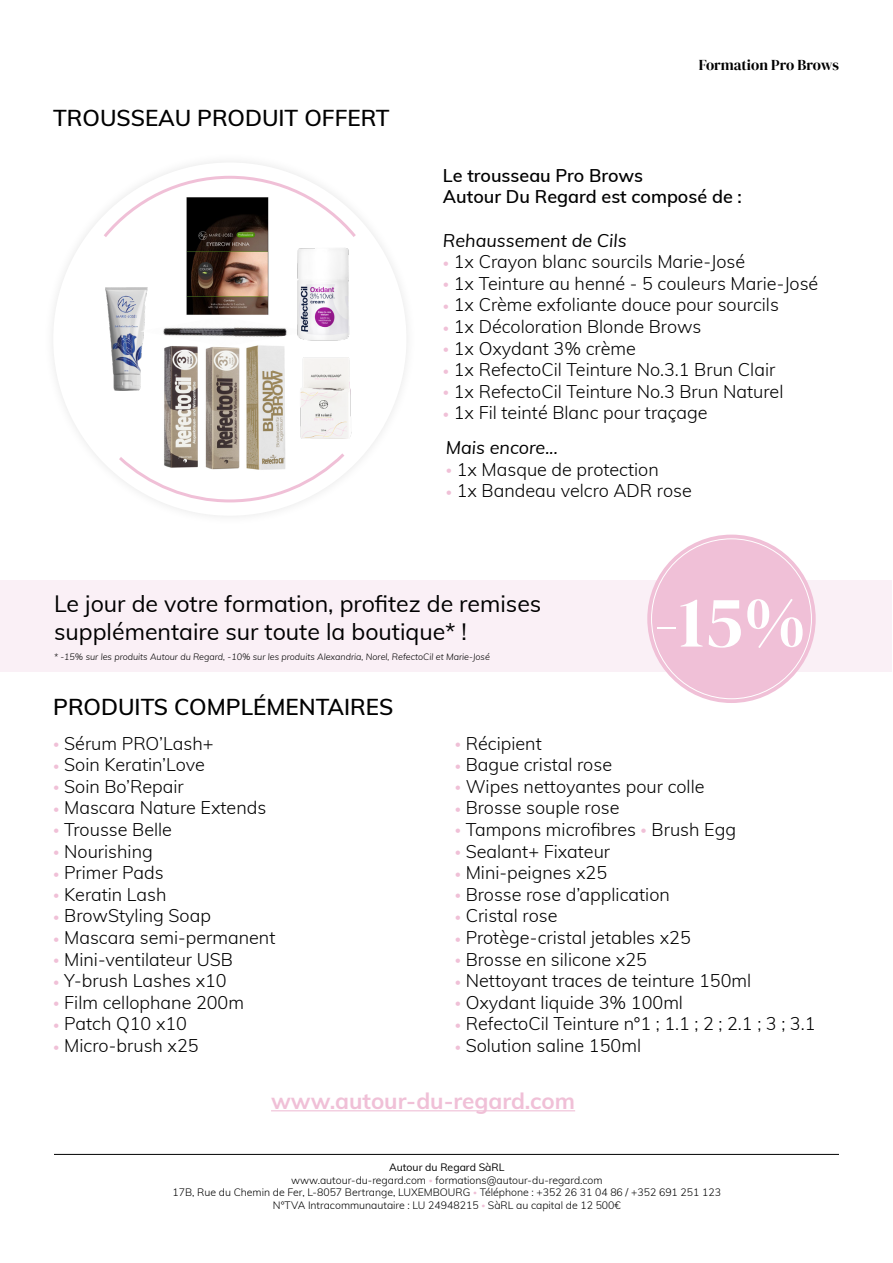
<style>
.page{position:relative;width:893px;height:1263px;background:#fff}
.page>*{position:absolute;margin:0;border:0;box-sizing:border-box;transform-origin:0 0}
.t1{font:73.05px "DM Serif Display";color:#fff}
.t2{font:23.1px/27.8px "Muli";color:#000}
.t3{font:600 22.5px "Muli";color:#000}
.t4{font:700 22.5px "Muli";color:#f0c0d7}
.t5{font:300 18px/34.5px "Muli";color:#000}
.t6{font:600 18px/21.6px "Muli";color:#000}
.t7{font:italic 18px "Muli";color:#000}
.t8{font:15px "DM Serif Display";color:#000}
.t9{font:300 10.5px/12.6px "Muli";color:#000;text-align:center}
.t10{font:italic 300 9px "Muli";color:#000}
.s1{font-size:12px;color:#f0c0d7}
.s2{font-weight:400;font-style:italic}
.s3{font-weight:400}
.s4{font-size:7.5px;color:#f0c0d7}
</style>
<div class="page">
<hr style="left:54px;top:1154px;width:785px;height:1px;background:#000">
<div style="left:0;top:580px;width:891px;height:92px;background:#faf0f6"></div>
<div style="left:647px;top:535px;width:169px;height:168px;background:#f0c0d7;border-radius:50%"></div>
<hr style="left:271px;top:1110px;width:304px;height:1px;background:#f0c0d7">
<svg style="left:116px;top:453px;width:232px;height:51px"></svg>
<svg style="left:101px;top:174px;width:258px;height:63px"></svg>
<img style="left:105px;top:287px;width:43px;height:104px">
<img style="left:185px;top:196px;width:84px;height:119px">
<img style="left:151px;top:346px;width:48px;height:126px">
<img style="left:199px;top:346px;width:48px;height:128px">
<img style="left:240px;top:346px;width:50px;height:127px">
<img style="left:140px;top:317px;width:141px;height:29px">
<img style="left:281px;top:248px;width:69px;height:103px">
<img style="left:298px;top:349px;width:54px;height:90px">
<p class="t3" style="left:53px;top:101px;width:338px">TROUSSEAU PRODUIT OFFERT</p>
<p class="t8" style="left:699px;top:56px;width:142px">Formation Pro Brows</p>
<p class="t6" style="left:443px;top:164px;width:301px">Le trousseau Pro Brows<br>Autour Du Regard est composé de :</p>
<p class="t7" style="left:443px;top:227px;width:185px">Rehaussement de Cils</p>
<p class="t5" style="left:443px;top:244px;width:304px"><span class="s1">•</span> 1x Crayon blanc sourcils Marie-José</p>
<p class="t5" style="left:443px;top:265px;width:377px"><span class="s1">•</span> 1x Teinture au henné - 5 couleurs Marie-José</p>
<p class="t5" style="left:443px;top:287px;width:337px"><span class="s1">•</span> 1x Crème exfoliante douce pour sourcils</p>
<p class="t5" style="left:443px;top:308px;width:260px"><span class="s1">•</span> 1x Décoloration Blonde Brows</p>
<p class="t5" style="left:443px;top:330px;width:194px"><span class="s1">•</span> 1x Oxydant 3% crème</p>
<p class="t5" style="left:443px;top:352px;width:334px"><span class="s1">•</span> 1x RefectoCil Teinture No.3.1 Brun Clair</p>
<p class="t5" style="left:443px;top:373px;width:342px"><span class="s1">•</span> 1x RefectoCil Teinture No.3 Brun Naturel</p>
<p class="t5" style="left:443px;top:395px;width:266px"><span class="s1">•</span> 1x Fil teinté Blanc pour traçage<br><span class="s2">Mais encore...</span></p>
<p class="t5" style="left:446px;top:451px;width:215px"><span class="s1">•</span> 1x Masque de protection</p>
<p class="t5" style="left:446px;top:473px;width:248px"><span class="s1">•</span> 1x Bandeau velcro ADR rose</p>
<p class="t2" style="left:54px;top:589px;width:489px">Le jour de votre formation, profitez de remises supplémentaire sur toute la boutique* !</p>
<p class="t10" style="left:54px;top:651px;width:437px">* -15% sur les produits Autour du Regard, -10% sur les produits Alexandria, Norel, RefectoCil et Marie-José</p>
<h1 class="t1" style="left:654px;top:580px;width:154px">-15%</h1>
<p class="t3" style="left:53px;top:691px;width:341px">PRODUITS COMPLÉMENTAIRES</p>
<p class="t5" style="left:53px;top:725px;width:162px"><span class="s1">•</span> Sérum PRO’Lash+</p>
<p class="t5" style="left:53px;top:747px;width:153px"><span class="s1">•</span> Soin Keratin’Love</p>
<p class="t5" style="left:53px;top:768px;width:132px"><span class="s1">•</span> Soin Bo’Repair</p>
<p class="t5" style="left:53px;top:790px;width:215px"><span class="s1">•</span> Mascara Nature Extends</p>
<p class="t5" style="left:53px;top:811px;width:120px"><span class="s1">•</span> Trousse Belle</p>
<p class="t5" style="left:53px;top:833px;width:101px"><span class="s1">•</span> Nourishing</p>
<p class="t5" style="left:53px;top:855px;width:112px"><span class="s1">•</span> Primer Pads</p>
<p class="t5" style="left:53px;top:876px;width:115px"><span class="s1">•</span> Keratin Lash</p>
<p class="t5" style="left:53px;top:898px;width:159px"><span class="s1">•</span> BrowStyling Soap</p>
<p class="t5" style="left:53px;top:919px;width:224px"><span class="s1">•</span> Mascara semi-permanent</p>
<p class="t5" style="left:53px;top:941px;width:181px"><span class="s1">•</span> Mini-ventilateur USB</p>
<p class="t5" style="left:53px;top:963px;width:175px"><span class="s1">•</span> Y-brush Lashes x10</p>
<p class="t5" style="left:53px;top:984px;width:192px"><span class="s1">•</span> Film cellophane 200m</p>
<p class="t5" style="left:53px;top:1006px;width:135px"><span class="s1">•</span> Patch Q10 x10</p>
<p class="t5" style="left:53px;top:1027px;width:147px"><span class="s1">•</span> Micro-brush x25</p>
<p class="t5" style="left:455px;top:725px;width:89px"><span class="s1">•</span> Récipient</p>
<p class="t5" style="left:455px;top:747px;width:159px"><span class="s1">•</span> Bague cristal rose</p>
<p class="t5" style="left:455px;top:768px;width:251px"><span class="s1">•</span> Wipes nettoyantes pour colle</p>
<p class="t5" style="left:455px;top:790px;width:166px"><span class="s1">•</span> Brosse souple rose</p>
<p class="t5" style="left:455px;top:811px;width:283px"><span class="s1">•</span> Tampons microfibres <span class="s1">•</span> Brush Egg</p>
<p class="t5" style="left:455px;top:833px;width:157px"><span class="s1">•</span> Sealant+ Fixateur</p>
<p class="t5" style="left:455px;top:855px;width:154px"><span class="s1">•</span> Mini-peignes x25</p>
<p class="t5" style="left:455px;top:876px;width:217px"><span class="s1">•</span> Brosse rose d’application</p>
<p class="t5" style="left:455px;top:898px;width:104px"><span class="s1">•</span> Cristal rose</p>
<p class="t5" style="left:455px;top:919px;width:238px"><span class="s1">•</span> Protège-cristal jetables x25</p>
<p class="t5" style="left:455px;top:941px;width:194px"><span class="s1">•</span> Brosse en silicone x25</p>
<p class="t5" style="left:455px;top:963px;width:298px"><span class="s1">•</span> Nettoyant traces de teinture 150ml</p>
<p class="t5" style="left:455px;top:984px;width:230px"><span class="s1">•</span> Oxydant liquide 3% 100ml</p>
<p class="t5" style="left:455px;top:1006px;width:362px"><span class="s1">•</span> RefectoCil Teinture n°1 ; 1.1 ; 2 ; 2.1 ; 3 ; 3.1</p>
<p class="t5" style="left:455px;top:1027px;width:188px"><span class="s1">•</span> Solution saline 150ml</p>
<p class="t4" style="left:271px;top:1084px;width:306px">www.autour-du-regard.com</p>
<p class="t9" style="left:173px;top:1160px;width:550px"><span class="s3">Autour du Regard SàRL<br></span>www.autour-du-regard.com <span class="s4">•</span> formations@autour-du-regard.com<br>17B, Rue du Chemin de Fer, L-8057 Bertrange, LUXEMBOURG <span class="s4">•</span> Téléphone : +352 26 31 04 86 / +352 691 251 123<br>N°TVA Intracommunautaire : LU 24948215 <span class="s4">•</span> SàRL au capital de 12 500€</p>
</div>
